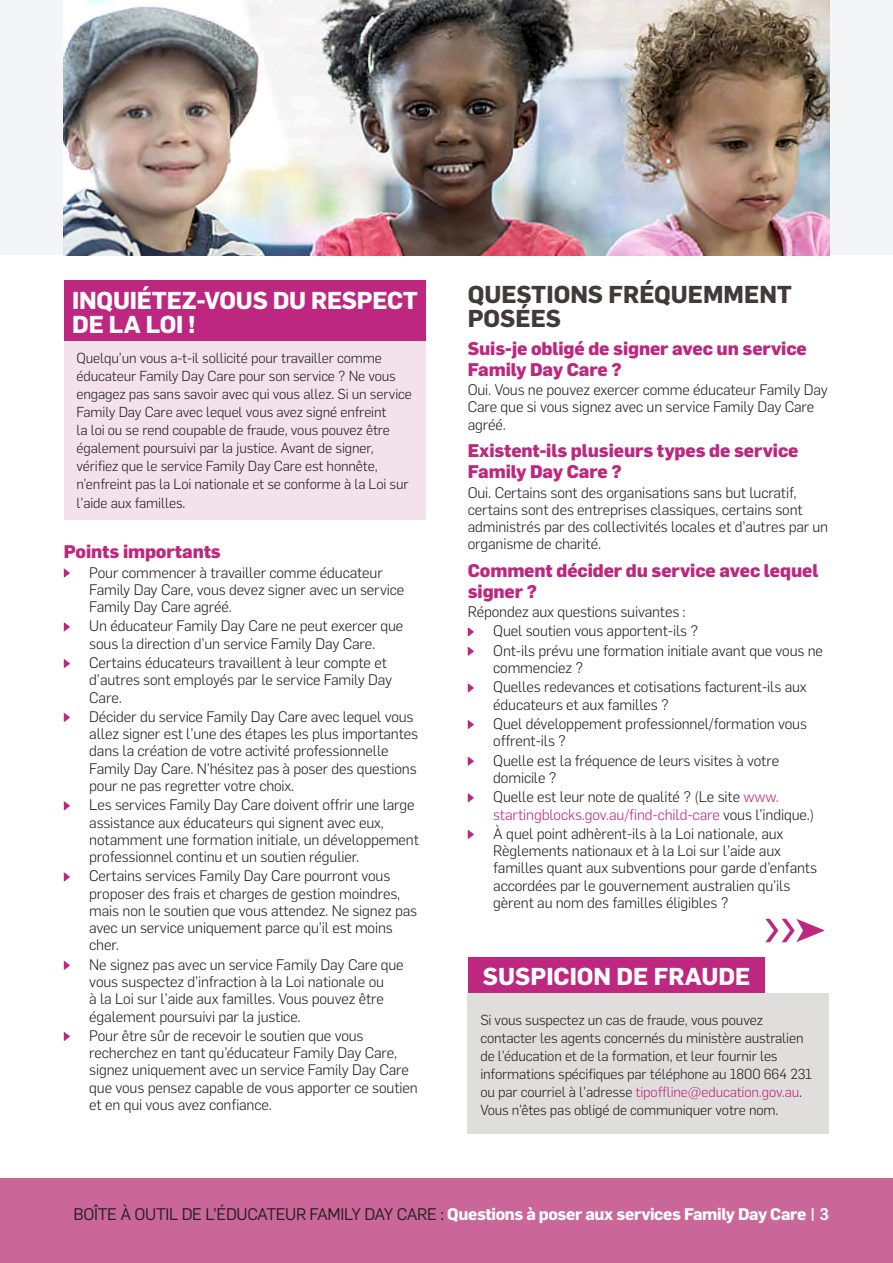
<style>
.page{position:relative;width:893px;height:1263px;background:#fff}
.page>*{position:absolute;margin:0;border:0;box-sizing:border-box;transform-origin:0 0}
.body_copy{font:700 24px/24px "Flama";letter-spacing:-.01em;color:#fff}
._01_header{font:700 24px/24px "Flama";color:#423a38}
._01_header-2{font:700 24px "Flama";color:#fff}
._03_sub-header{font:800 18px/21px "Flama";letter-spacing:-.005em;color:#be277f}
.t1{font:700 16.5px "Flama";letter-spacing:-.02em;color:#fff}
.body_copy-2{font:300 15px/17.2px "Flama";letter-spacing:-.01em;color:#231f20}
.body_copy-3{font:300 14.25px/18.1px "Flama";letter-spacing:-.01em;color:#231f20}
.s1{color:#be277f}
.s2{font-weight:400;color:#231f20}
.s3{font-weight:500}
</style>
<div class="page">
<div style="left:0;top:0;width:893px;height:255px;background:#f3f5f6"></div>
<div style="left:0;top:1178px;width:893px;height:85px;background:#ca6698"></div>
<div style="left:64px;top:281px;width:361px;height:239px;background:#f4e2ea"></div>
<img style="left:64px;top:0;width:765px;height:255px">
<div style="left:64px;top:281px;width:361px;height:60px;background:#be277f"></div>
<svg style="left:64px;top:568px;width:6px;height:10px"></svg>
<svg style="left:64px;top:622px;width:6px;height:9px"></svg>
<svg style="left:64px;top:659px;width:6px;height:9px"></svg>
<svg style="left:64px;top:713px;width:6px;height:9px"></svg>
<svg style="left:64px;top:801px;width:6px;height:9px"></svg>
<svg style="left:64px;top:872px;width:6px;height:9px"></svg>
<svg style="left:64px;top:961px;width:6px;height:9px"></svg>
<svg style="left:64px;top:1032px;width:6px;height:9px"></svg>
<svg style="left:468px;top:627px;width:6px;height:9px"></svg>
<svg style="left:468px;top:647px;width:6px;height:9px"></svg>
<svg style="left:468px;top:683px;width:6px;height:9px"></svg>
<svg style="left:468px;top:720px;width:6px;height:9px"></svg>
<svg style="left:468px;top:756px;width:6px;height:10px"></svg>
<svg style="left:468px;top:793px;width:6px;height:9px"></svg>
<svg style="left:468px;top:830px;width:6px;height:9px"></svg>
<div style="left:468px;top:957px;width:296px;height:37px;background:#be277f"></div>
<div style="left:468px;top:994px;width:361px;height:140px;background:#e0dedc"></div>
<svg style="left:765px;top:919px;width:60px;height:23px"></svg>
<p class="body_copy" style="left:72px;top:286px;width:347px">INQUIÉTEZ-VOUS DU RESPECT<br>DE LA LOI !</p>
<p class="body_copy-3" style="left:77px;top:348px;width:337px">Quelqu’un vous a-t-il sollicité pour travailler comme éducateur Family Day Care pour son service ? Ne vous engagez pas sans savoir avec qui vous allez. Si un service Family Day Care avec lequel vous avez signé enfreint<br>la loi ou se rend coupable de fraude, vous pouvez être également poursuivi par la justice. Avant de signer, vérifiez que le service Family Day Care est honnête, n’enfreint pas la Loi nationale et se conforme à la Loi sur l’aide aux familles.</p>
<p class="_03_sub-header" style="left:64px;top:540px;width:159px">Points importants</p>
<p class="body_copy-2" style="left:89px;top:563px;width:317px">Pour commencer à travailler comme éducateur<br>Family Day Care, vous devez signer avec un service<br>Family Day Care agréé.</p>
<p class="body_copy-2" style="left:89px;top:617px;width:316px">Un éducateur Family Day Care ne peut exercer que sous la direction d’un service Family Day Care.</p>
<p class="body_copy-2" style="left:89px;top:653px;width:304px">Certains éducateurs travaillent à leur compte et d’autres sont employés par le service Family Day<br>Care.</p>
<p class="body_copy-2" style="left:89px;top:707px;width:330px">Décider du service Family Day Care avec lequel vous allez signer est l’une des étapes les plus importantes dans la création de votre activité professionnelle Family Day Care. N’hésitez pas à poser des questions pour ne pas regretter votre choix.</p>
<p class="body_copy-2" style="left:89px;top:795px;width:331px">Les services Family Day Care doivent offrir une large assistance aux éducateurs qui signent avec eux, notamment une formation initiale, un développement professionnel continu et un soutien régulier.</p>
<p class="body_copy-2" style="left:89px;top:867px;width:329px">Certains services Family Day Care pourront vous proposer des frais et charges de gestion moindres, mais non le soutien que vous attendez. Ne signez pas avec un service uniquement parce qu’il est moins cher.</p>
<p class="body_copy-2" style="left:89px;top:955px;width:316px">Ne signez pas avec un service Family Day Care que vous suspectez d’infraction à la Loi nationale ou<br>à la Loi sur l’aide aux familles. Vous pouvez être également poursuivi par la justice.</p>
<p class="body_copy-2" style="left:89px;top:1026px;width:330px">Pour être sûr de recevoir le soutien que vous recherchez en tant qu’éducateur Family Day Care, signez uniquement avec un service Family Day Care que vous pensez capable de vous apporter ce soutien et en qui vous avez confiance.</p>
<p class="_01_header" style="left:468px;top:281px;width:326px">QUESTIONS FRÉQUEMMENT<br>POSÉES</p>
<p class="_03_sub-header" style="left:468px;top:337px;width:341px">Suis-je obligé de signer avec un service<br>Family Day Care ?</p>
<p class="body_copy-2" style="left:468px;top:380px;width:362px">Oui. Vous ne pouvez exercer comme éducateur Family Day<br>Care que si vous signez avec un service Family Day Care agréé.</p>
<p class="_03_sub-header" style="left:468px;top:439px;width:332px">Existent-ils plusieurs types de service<br>Family Day Care ?</p>
<p class="body_copy-2" style="left:468px;top:483px;width:362px">Oui. Certains sont des organisations sans but lucratif, certains sont des entreprises classiques, certains sont administrés par des collectivités locales et d’autres par un organisme de charité.</p>
<p class="_03_sub-header" style="left:468px;top:558px;width:352px">Comment décider du service avec lequel signer ?</p>
<p class="body_copy-2" style="left:468px;top:602px;width:220px">Répondez aux questions suivantes :</p>
<p class="body_copy-2" style="left:493px;top:622px;width:207px">Quel soutien vous apportent-ils ?</p>
<p class="body_copy-2" style="left:493px;top:641px;width:331px">Ont-ils prévu une formation initiale avant que vous ne commenciez ?</p>
<p class="body_copy-2" style="left:493px;top:678px;width:315px">Quelles redevances et cotisations facturent-ils aux éducateurs et aux familles ?</p>
<p class="body_copy-2" style="left:493px;top:714px;width:315px">Quel développement professionnel/formation vous offrent-ils ?</p>
<p class="body_copy-2" style="left:493px;top:751px;width:287px">Quelle est la fréquence de leurs visites à votre domicile ?</p>
<p class="body_copy-2" style="left:493px;top:787px;width:323px">Quelle est leur note de qualité ? (Le site <span class="s1">www. startingblocks.gov.au/find-child-care</span> vous l’indique.)</p>
<p class="body_copy-2" style="left:493px;top:824px;width:325px">À quel point adhèrent-ils à la Loi nationale, aux Règlements nationaux et à la Loi sur l’aide aux familles quant aux subventions pour garde d’enfants accordées par le gouvernement australien qu’ils gèrent au nom des familles éligibles ?</p>
<p class="_01_header-2" style="left:483px;top:958px;width:269px">SUSPICION DE FRAUDE</p>
<p class="body_copy-3" style="left:480px;top:1010px;width:333px">Si vous suspectez un cas de fraude, vous pouvez contacter les agents concernés du ministère australien de l’éducation et de la formation, et leur fournir les informations spécifiques par téléphone au 1800 664 231 ou par courriel à l’adresse <span class="s1">tipoffline@education.gov.au</span>.<br>Vous n’êtes pas obligé de communiquer votre nom.</p>
<p class="t1" style="left:73px;top:1202px;width:757px"><span class="s2">BOÎTE À OUTIL DE L’ÉDUCATEUR FAMILY DAY CARE :</span> Questions à poser aux services Family Day Care <span class="s3">| 3</span></p>
</div>
